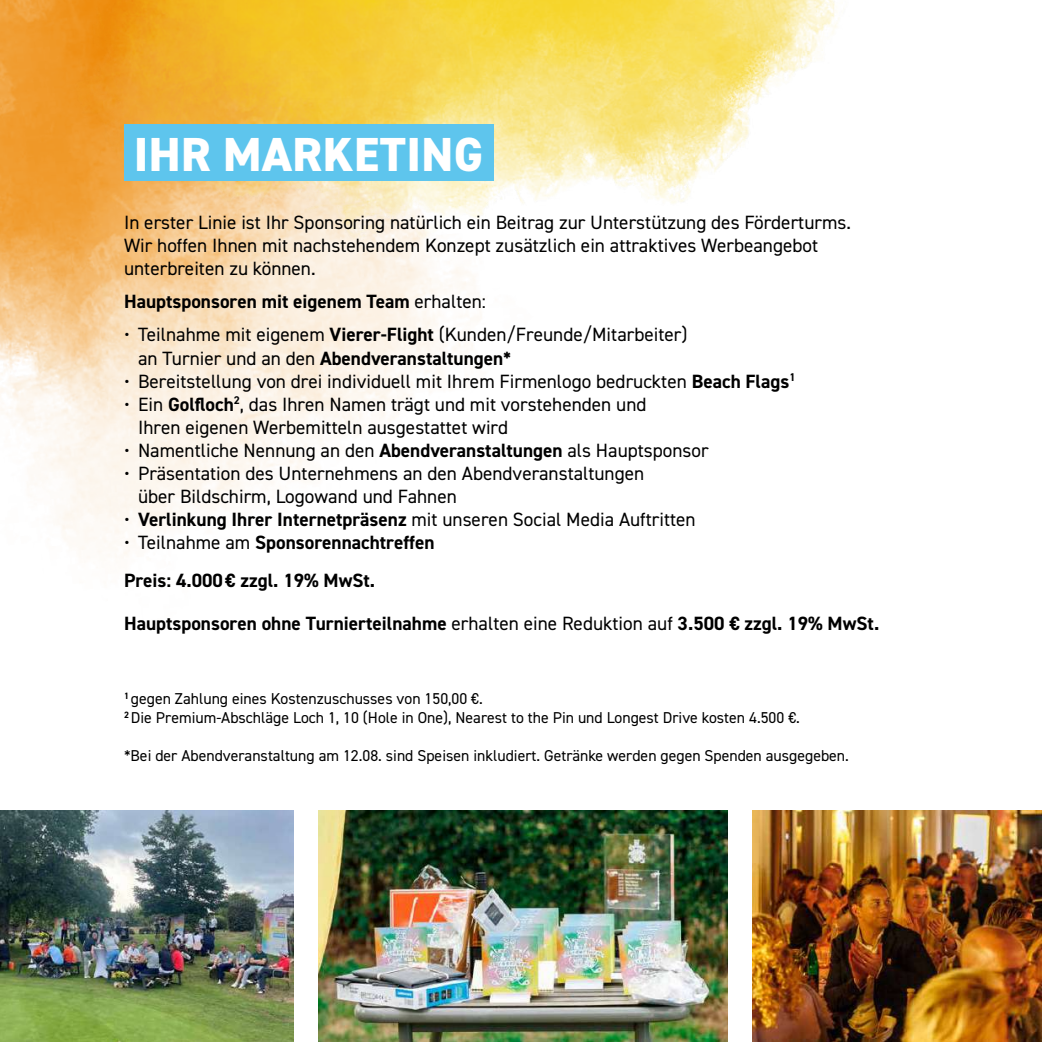
<style>
.page{position:relative;width:1042px;height:1042px;background:#fff}
.page>*{position:absolute;margin:0;border:0;box-sizing:border-box;transform-origin:0 0}
.t1{font:800 47.95px "DIN2014";letter-spacing:.01em;color:#fff}
.t2{font:19.25px/23.1px "DIN2014";color:#000}
.t3{font:700 19.25px/38px "DIN2014";color:#000}
.t4{font:15.75px/18.9px "DIN2014";color:#000}
.s1{font-weight:400}
.s2{font-weight:700}
</style>
<div class="page">
<img style="left:0;top:0;width:442px;height:557px">
<img style="left:43px;top:0;width:795px;height:366px">
<div style="left:124px;top:124px;width:369px;height:56px;background:#5ec5ed"></div>
<img style="left:0;top:810px;width:293px;height:232px">
<img style="left:753px;top:810px;width:289px;height:232px">
<img style="left:318px;top:810px;width:410px;height:232px">
<h1 class="t1" style="left:134px;top:122px;width:351px">IHR MARKETING</h1>
<p class="t2" style="left:124px;top:211px;width:728px">In erster Linie ist Ihr Sponsoring natürlich ein Beitrag zur Unterstützung des Förderturms.<br>Wir hoffen Ihnen mit nachstehendem Konzept zusätzlich ein attraktives Werbeangebot unterbreiten zu können.</p>
<p class="t3" style="left:124px;top:283px;width:363px">Hauptsponsoren mit eigenem Team <span class="s1">erhalten:</span></p>
<p class="t2" style="left:138px;top:323px;width:551px;text-indent:-14px">• Teilnahme mit eigenem <span class="s2">Vierer-Flight</span> (Kunden/Freunde/Mitarbeiter) an Turnier und an den <span class="s2">Abendveranstaltungen*</span></p>
<p class="t2" style="left:124px;top:369px;width:673px">• Bereitstellung von drei individuell mit Ihrem Firmenlogo bedruckten <span class="s2">Beach Flags</span><sup>1</sup></p>
<p class="t2" style="left:138px;top:392px;width:510px;text-indent:-14px">• Ein <span class="s2">Golfloch</span><sup>2</sup>, das Ihren Namen trägt und mit vorstehenden und<br>Ihren eigenen Werbemitteln ausgestattet wird</p>
<p class="t2" style="left:124px;top:438px;width:586px">• Namentliche Nennung an den <span class="s2">Abendveranstaltungen</span> als Hauptsponsor</p>
<p class="t2" style="left:138px;top:461px;width:508px;text-indent:-14px">• Präsentation des Unternehmens an den Abendveranstaltungen über Bildschirm, Logowand und Fahnen</p>
<p class="t2" style="left:124px;top:508px;width:573px">• <span class="s2">Verlinkung Ihrer Internetpräsenz</span> mit unseren Social Media Auftritten</p>
<p class="t3" style="left:124px;top:523px;width:312px"><span class="s1">• Teilnahme am</span> Sponsorennachtreffen<br>Preis: 4.000€ zzgl. 19% MwSt.</p>
<p class="t3" style="left:124px;top:604px;width:757px">Hauptsponsoren ohne Turnierteilnahme <span class="s1">erhalten eine Reduktion auf</span> 3.500 € zzgl. 19% MwSt.</p>
<p class="t4" style="left:124px;top:689px;width:677px"><sup>1</sup> gegen Zahlung eines Kostenzuschusses von 150,00 €.<br><sup>2</sup> Die Premium-Abschläge Loch 1, 10 (Hole in One), Nearest to the Pin und Longest Drive kosten 4.500 €.</p>
<p class="t4" style="left:124px;top:745px;width:726px">*Bei der Abendveranstaltung am 12.08. sind Speisen inkludiert. Getränke werden gegen Spenden ausgegeben.</p>
</div>
